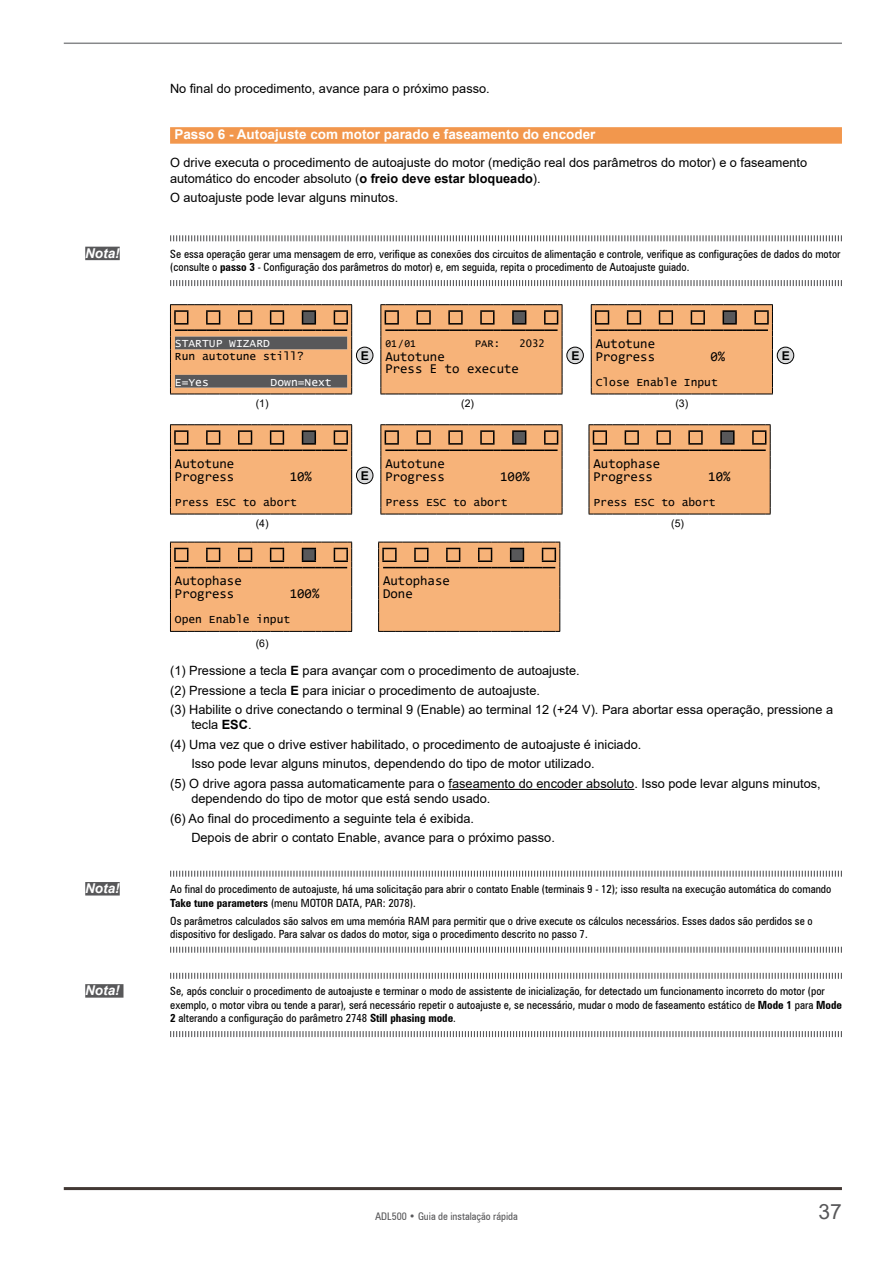
<style>
.page{position:relative;width:893px;height:1263px;background:#fff}
.page>*{position:absolute;margin:0;border:0;box-sizing:border-box;transform-origin:0 0}
.t1{font:21px "Arial";color:#58585a}
.t2{font:13.5px/12.8px "Consolas";color:#000}
.t3{font:700 13.5px "Arial";color:#fff}
.t4{font:italic 700 13.5px "Arial";color:#fff}
.t5{font:12.75px/19.5px "Arial";color:#000}
.t6{font:700 12.15px "Arial";color:#000}
.t7{font:condensed 11.25px/13.5px "Zurich BT";color:#000}
.t8{font:11.25px "Lucida Console";color:#000}
.t9{font:11.25px "Lucida Console";color:#fff}
.t10{font:condensed 10.5px "Zurich BT";color:#58585a}
.t11{font:10.5px "Arial";color:#000}
.t12{font:10.5px "Lucida Console";color:#000}
.t13{font:10.5px "Consolas";color:#000}
.s1{font-weight:700}
</style>
<div class="page">
<hr style="left:64px;top:1187px;width:778px;height:3px;background:#423834">
<hr style="left:64px;top:43px;width:778px;height:1px;background:#87888a">
<div style="left:170px;top:127px;width:672px;height:17px;background:#f2974d"></div>
<svg style="left:170px;top:235px;width:672px;height:7px"></svg>
<div style="left:85px;top:247px;width:35px;height:13px;background:#58585a"></div>
<svg style="left:170px;top:280px;width:672px;height:7px"></svg>
<hr style="left:449px;top:789px;width:185px;height:1px;background:#000">
<svg style="left:170px;top:870px;width:672px;height:7px"></svg>
<div style="left:85px;top:882px;width:35px;height:13px;background:#58585a"></div>
<svg style="left:170px;top:946px;width:672px;height:7px"></svg>
<svg style="left:170px;top:972px;width:672px;height:7px"></svg>
<div style="left:85px;top:984px;width:38px;height:14px;background:#58585a"></div>
<svg style="left:170px;top:1031px;width:672px;height:7px"></svg>
<svg style="left:170px;top:304px;width:182px;height:91px;background:#b98d69"></svg>
<div style="left:356px;top:347px;width:17px;height:17px;background:#d9dadb;border-radius:50%"></div>
<div style="left:356px;top:347px;width:17px;height:17px;border:1px solid #000;border-radius:50%"></div>
<svg style="left:380px;top:304px;width:183px;height:91px;background:#e3a571"></svg>
<div style="left:567px;top:347px;width:16px;height:17px;background:#d9dadb;border-radius:50%"></div>
<div style="left:567px;top:347px;width:16px;height:17px;border:1px solid #000;border-radius:50%"></div>
<svg style="left:591px;top:304px;width:182px;height:91px;background:#e3a570"></svg>
<div style="left:777px;top:347px;width:17px;height:17px;background:#d9dadb;border-radius:50%"></div>
<div style="left:777px;top:347px;width:17px;height:17px;border:1px solid #000;border-radius:50%"></div>
<svg style="left:170px;top:424px;width:182px;height:91px;background:#e3a570"></svg>
<div style="left:356px;top:467px;width:17px;height:17px;background:#d9dadb;border-radius:50%"></div>
<div style="left:356px;top:467px;width:17px;height:17px;border:1px solid #000;border-radius:50%"></div>
<svg style="left:380px;top:424px;width:183px;height:91px;background:#e3a571"></svg>
<svg style="left:589px;top:424px;width:182px;height:91px;background:#e3a570"></svg>
<svg style="left:170px;top:542px;width:182px;height:90px;background:#e4a570"></svg>
<svg style="left:378px;top:542px;width:182px;height:90px;background:#e4a570"></svg>
<p class="t5" style="left:170px;top:78px;width:321px">No final do procedimento, avance para o próximo passo.</p>
<p class="t3" style="left:174px;top:125px;width:423px">Passo 6 - Autoajuste com motor parado e faseamento do encoder</p>
<p class="t5" style="left:170px;top:155px;width:639px;line-height:15.3px">O drive executa o procedimento de autoajuste do motor (medição real dos parâmetros do motor) e o faseamento automático do encoder absoluto (<span class="s1">o freio deve estar bloqueado</span>).</p>
<p class="t5" style="left:170px;top:188px;width:230px">O autoajuste pode levar alguns minutos.</p>
<p class="t4" style="left:85px;top:244px;width:36px">Nota!</p>
<p class="t7" style="left:170px;top:247px;width:672px">Se essa operação gerar uma mensagem de erro, verifique as conexões dos circuitos de alimentação e controle, verifique as configurações de dados do motor (consulte o <span class="s1">passo 3</span> - Configuração dos parâmetros do motor) e, em seguida, repita o procedimento de Autoajuste guiado.</p>
<p class="t9" style="left:175px;top:338px;width:96px">STARTUP WIZARD</p>
<p class="t8" style="left:175px;top:351px;width:130px">Run autotune still?</p>
<p class="t9" style="left:175px;top:377px;width:35px">E=Yes</p>
<p class="t9" style="left:271px;top:377px;width:63px">Down=Next</p>
<p class="t6" style="left:361px;top:348px;width:10px">E</p>
<p class="t13" style="left:385px;top:336px;width:32px">01/01</p>
<p class="t12" style="left:475px;top:339px;width:27px">PAR:</p>
<p class="t12" style="left:519px;top:339px;width:27px">2032</p>
<p class="t2" style="left:385px;top:350px;width:135px">Autotune<br>Press E to execute</p>
<p class="t6" style="left:571px;top:348px;width:10px">E</p>
<p class="t2" style="left:596px;top:337px;width:61px">Autotune<br>Progress</p>
<p class="t2" style="left:711px;top:350px;width:16px">0%</p>
<p class="t8" style="left:596px;top:377px;width:124px">Close Enable Input</p>
<p class="t11" style="left:256px;top:396px;width:14px">(1)</p>
<p class="t11" style="left:461px;top:396px;width:14px">(2)</p>
<p class="t11" style="left:675px;top:396px;width:14px">(3)</p>
<p class="t2" style="left:175px;top:457px;width:61px">Autotune<br>Progress</p>
<p class="t2" style="left:290px;top:470px;width:24px">10%</p>
<p class="t8" style="left:175px;top:497px;width:124px">Press ESC to abort</p>
<p class="t6" style="left:361px;top:468px;width:10px">E</p>
<p class="t2" style="left:385px;top:457px;width:61px">Autotune<br>Progress</p>
<p class="t2" style="left:500px;top:470px;width:31px">100%</p>
<p class="t8" style="left:385px;top:497px;width:124px">Press ESC to abort</p>
<p class="t2" style="left:593px;top:457px;width:68px">Autophase<br>Progress</p>
<p class="t2" style="left:708px;top:470px;width:24px">10%</p>
<p class="t8" style="left:593px;top:497px;width:124px">Press ESC to abort</p>
<p class="t11" style="left:256px;top:516px;width:14px">(4)</p>
<p class="t11" style="left:671px;top:516px;width:14px">(5)</p>
<p class="t2" style="left:175px;top:574px;width:68px">Autophase<br>Progress</p>
<p class="t2" style="left:290px;top:587px;width:31px">100%</p>
<p class="t2" style="left:383px;top:574px;width:68px">Autophase<br>Done</p>
<p class="t8" style="left:175px;top:614px;width:117px">Open Enable input</p>
<p class="t6" style="left:782px;top:348px;width:10px">E</p>
<p class="t11" style="left:256px;top:636px;width:14px">(6)</p>
<p class="t5" style="left:170px;top:661px;width:664px">(1) Pressione a tecla <span class="s1">E</span> para avançar com o procedimento de autoajuste.<br>(2) Pressione a tecla <span class="s1">E</span> para iniciar o procedimento de autoajuste.<br>(3) Habilite o drive conectando o terminal 9 (Enable) ao terminal 12 (+24 V). Para abortar essa operação, pressione a</p>
<p class="t5" style="left:191px;top:715px;width:62px">tecla <span class="s1">ESC</span>.</p>
<p class="t5" style="left:170px;top:735px;width:473px">(4) Uma vez que o drive estiver habilitado, o procedimento de autoajuste é iniciado.</p>
<p class="t5" style="left:191px;top:754px;width:405px">Isso pode levar alguns minutos, dependendo do tipo de motor utilizado.</p>
<p class="t5" style="left:170px;top:774px;width:652px">(5) O drive agora passa automaticamente para o faseamento do encoder absoluto. Isso pode levar alguns minutos,</p>
<p class="t5" style="left:170px;top:789px;width:322px;text-indent:21px">dependendo do tipo de motor que está sendo usado. (6) Ao final do procedimento a seguinte tela é exibida.</p>
<p class="t5" style="left:191px;top:828px;width:365px">Depois de abrir o contato Enable, avance para o próximo passo.</p>
<p class="t4" style="left:85px;top:879px;width:36px">Nota!</p>
<p class="t7" style="left:170px;top:882px;width:663px">Ao final do procedimento de autoajuste, há uma solicitação para abrir o contato Enable (terminais 9 - 12); isso resulta na execução automática do comando<br><span class="s1">Take tune parameters</span> (menu MOTOR DATA, PAR: 2078).</p>
<p class="t7" style="left:170px;top:914px;width:644px">Os parâmetros calculados são salvos em uma memória RAM para permitir que o drive execute os cálculos necessários. Esses dados são perdidos se o dispositivo for desligado. Para salvar os dados do motor, siga o procedimento descrito no passo 7.</p>
<p class="t4" style="left:85px;top:982px;width:36px">Nota!</p>
<p class="t7" style="left:170px;top:984px;width:673px">Se, após concluir o procedimento de autoajuste e terminar o modo de assistente de inicialização, for detectado um funcionamento incorreto do motor (por exemplo, o motor vibra ou tende a parar), será necessário repetir o autoajuste e, se necessário, mudar o modo de faseamento estático de <span class="s1">Mode 1</span> para <span class="s1">Mode<br>2</span> alterando a configuração do parâmetro 2748 <span class="s1">Still phasing mode</span>.</p>
<p class="t10" style="left:375px;top:1210px;width:144px">ADL500 • Guia de instalação rápida</p>
<h1 class="t1" style="left:819px;top:1197px;width:25px">37</h1>
</div>
